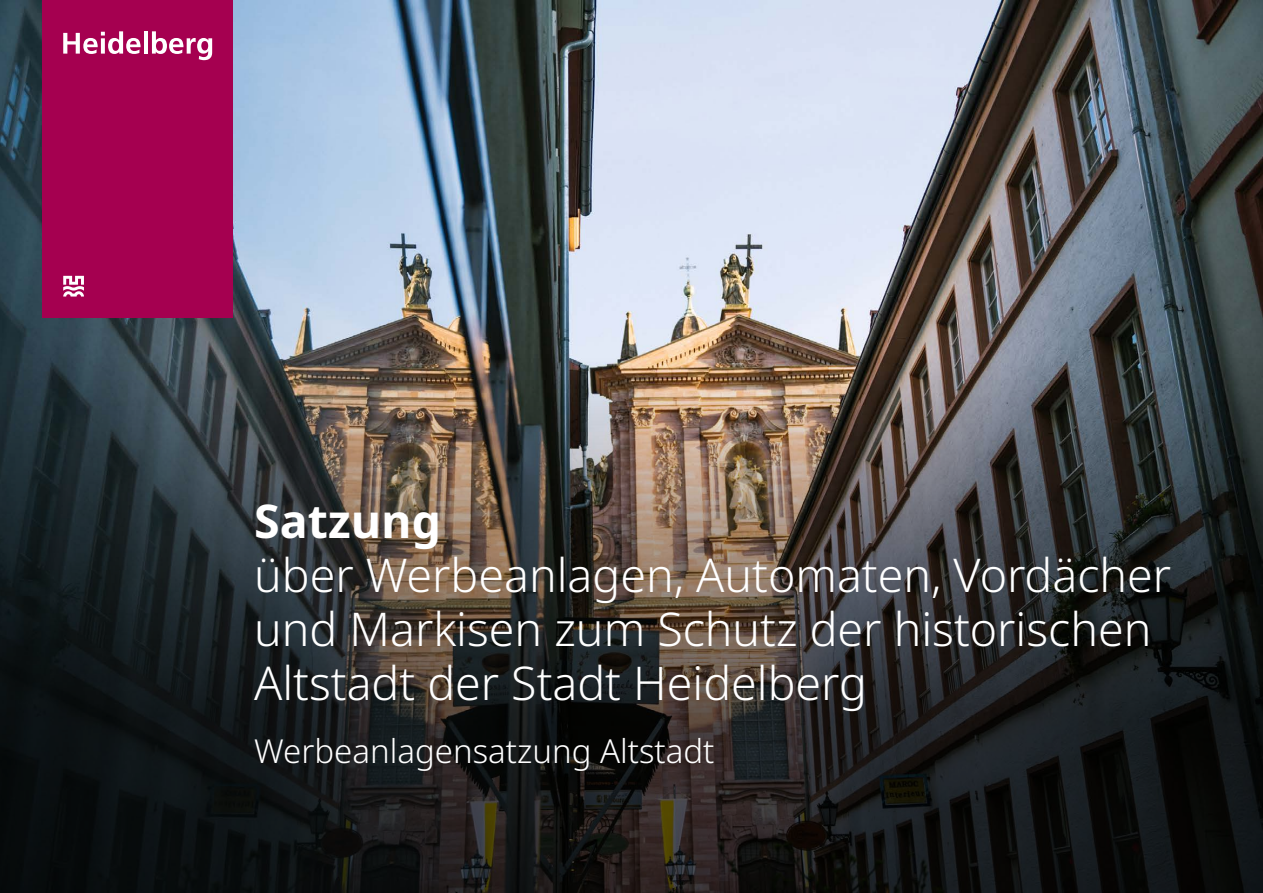
<style>
.page{position:relative;width:1263px;height:893px;background:#fff}
.page>*{position:absolute;margin:0;border:0;box-sizing:border-box;transform-origin:0 0}
.t1{font:300 46.5px/54px "Noto Sans";color:#fff}
.t2{font:700 46.5px "Noto Sans";color:#fff}
.t3{font:300 33px "Noto Sans";color:#fff}
</style>
<div class="page">
<img style="left:0;top:0;width:1263px;height:358px">
<img style="left:0;top:358px;width:1263px;height:535px">
<div style="left:43px;top:0;width:190px;height:317px;background:#a50050"></div>
<svg style="left:63px;top:31px;width:78px;height:23px"></svg>
<hr style="left:144px;top:31px;width:4px;height:23px;background:#fff">
<svg style="left:152px;top:31px;width:60px;height:29px"></svg>
<svg style="left:63px;top:276px;width:21px;height:21px"></svg>
<p class="t2" style="left:254px;top:494px;width:189px">Satzung</p>
<p class="t1" style="left:254px;top:548px;width:918px">über Werbeanlagen, Automaten, Vordächer und Markisen zum Schutz der historischen<br>Altstadt der Stadt Heidelberg</p>
<p class="t3" style="left:254px;top:732px;width:462px">Werbeanlagensatzung Altstadt</p>
</div>
